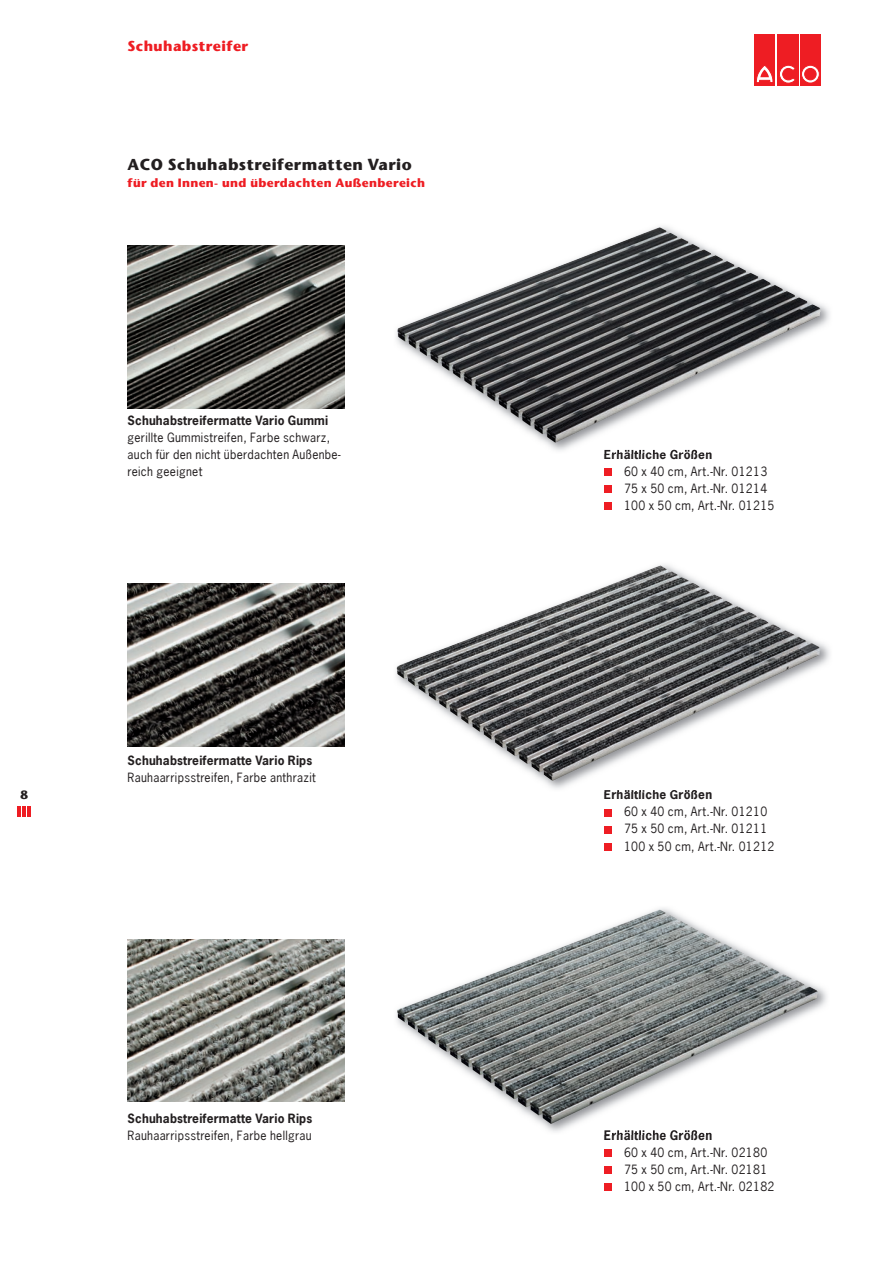
<style>
.page{position:relative;width:893px;height:1263px;background:#fff}
.page>*{position:absolute;margin:0;border:0;box-sizing:border-box;transform-origin:0 0}
.t1{font:700 15.75px "Stone Sans";letter-spacing:.03em;color:#231f20}
.t2{font:700 14.25px "Stone Sans";letter-spacing:.03em;color:#ee1d23}
.t3{font:12px/17px "News Gothic";letter-spacing:.025em;color:#231f20}
.t4{font:700 12px "News Gothic";letter-spacing:.015em;color:#231f20}
.t5{font:700 12px "Stone Sans";letter-spacing:.03em;color:#ee1d23}
.t6{font:700 12px "Stone Sans";color:#231f20}
</style>
<div class="page">
<hr style="left:17px;top:806px;width:4px;height:10px;background:#ee1d23">
<hr style="left:22px;top:806px;width:4px;height:10px;background:#ee1d23">
<hr style="left:27px;top:806px;width:4px;height:10px;background:#ee1d23">
<div style="left:754px;top:34px;width:21px;height:51px;background:#ee1d23"></div>
<svg style="left:756px;top:66px;width:17px;height:17px"></svg>
<div style="left:777px;top:34px;width:21px;height:51px;background:#ee1d23"></div>
<svg style="left:779px;top:65px;width:16px;height:18px"></svg>
<div style="left:800px;top:34px;width:21px;height:51px;background:#ee1d23"></div>
<svg style="left:801px;top:65px;width:18px;height:18px"></svg>
<div style="left:801px;top:65px;width:18px;height:18px;border:1px solid #ee1d23;border-radius:50%"></div>
<div style="left:805px;top:68px;width:11px;height:12px;background:#ee1d23;border-radius:50%"></div>
<div style="left:805px;top:68px;width:11px;height:12px;border:1px solid #ee1d23;border-radius:50%"></div>
<div style="left:604px;top:469px;width:7px;height:7px;background:#ee1d23"></div>
<div style="left:604px;top:486px;width:7px;height:7px;background:#ee1d23"></div>
<div style="left:604px;top:503px;width:7px;height:7px;background:#ee1d23"></div>
<div style="left:604px;top:809px;width:7px;height:7px;background:#ee1d23"></div>
<div style="left:604px;top:826px;width:7px;height:7px;background:#ee1d23"></div>
<div style="left:604px;top:843px;width:7px;height:7px;background:#ee1d23"></div>
<div style="left:604px;top:1149px;width:7px;height:8px;background:#ee1d23"></div>
<div style="left:604px;top:1166px;width:7px;height:8px;background:#ee1d23"></div>
<div style="left:604px;top:1183px;width:7px;height:8px;background:#ee1d23"></div>
<img style="left:128px;top:246px;width:216px;height:162px">
<img style="left:128px;top:583px;width:216px;height:164px">
<img style="left:128px;top:939px;width:216px;height:163px">
<img style="left:604px;top:450px;width:107px;height:4px">
<img style="left:397px;top:227px;width:424px;height:216px">
<img style="left:604px;top:790px;width:93px;height:2px">
<img style="left:397px;top:566px;width:423px;height:215px">
<img style="left:604px;top:1130px;width:107px;height:5px">
<img style="left:397px;top:909px;width:421px;height:215px">
<p class="t2" style="left:128px;top:38px;width:122px">Schuhabstreifer</p>
<h1 class="t1" style="left:128px;top:155px;width:286px">ACO Schuhabstreifermatten Vario</h1>
<p class="t5" style="left:128px;top:176px;width:299px">für den Innen- und überdachten Außenbereich</p>
<p class="t4" style="left:128px;top:413px;width:202px">Schuhabstreifermatte Vario Gummi</p>
<p class="t3" style="left:128px;top:429px;width:214px">gerillte Gummistreifen, Farbe schwarz, auch für den nicht überdachten Außenbe&shy;reich geeignet</p>
<p class="t6" style="left:20px;top:788px;width:9px">8</p>
<p class="t4" style="left:128px;top:753px;width:186px">Schuhabstreifermatte Vario Rips</p>
<p class="t3" style="left:128px;top:769px;width:190px">Rauhaarripsstreifen, Farbe anthrazit</p>
<p class="t4" style="left:128px;top:1110px;width:186px">Schuhabstreifermatte Vario Rips</p>
<p class="t3" style="left:128px;top:1126px;width:186px">Rauhaarripsstreifen, Farbe hellgrau</p>
<p class="t4" style="left:604px;top:447px;width:110px">Erhältliche Größen</p>
<p class="t3" style="left:624px;top:463px;width:152px">60 x 40 cm, Art.-Nr. 01213<br>75 x 50 cm, Art.-Nr. 01214<br>100 x 50 cm, Art.-Nr. 01215</p>
<p class="t4" style="left:604px;top:787px;width:110px">Erhältliche Größen</p>
<p class="t3" style="left:624px;top:803px;width:152px">60 x 40 cm, Art.-Nr. 01210<br>75 x 50 cm, Art.-Nr. 01211<br>100 x 50 cm, Art.-Nr. 01212</p>
<p class="t4" style="left:604px;top:1127px;width:110px">Erhältliche Größen</p>
<p class="t3" style="left:624px;top:1143px;width:152px">60 x 40 cm, Art.-Nr. 02180<br>75 x 50 cm, Art.-Nr. 02181<br>100 x 50 cm, Art.-Nr. 02182</p>
</div>
